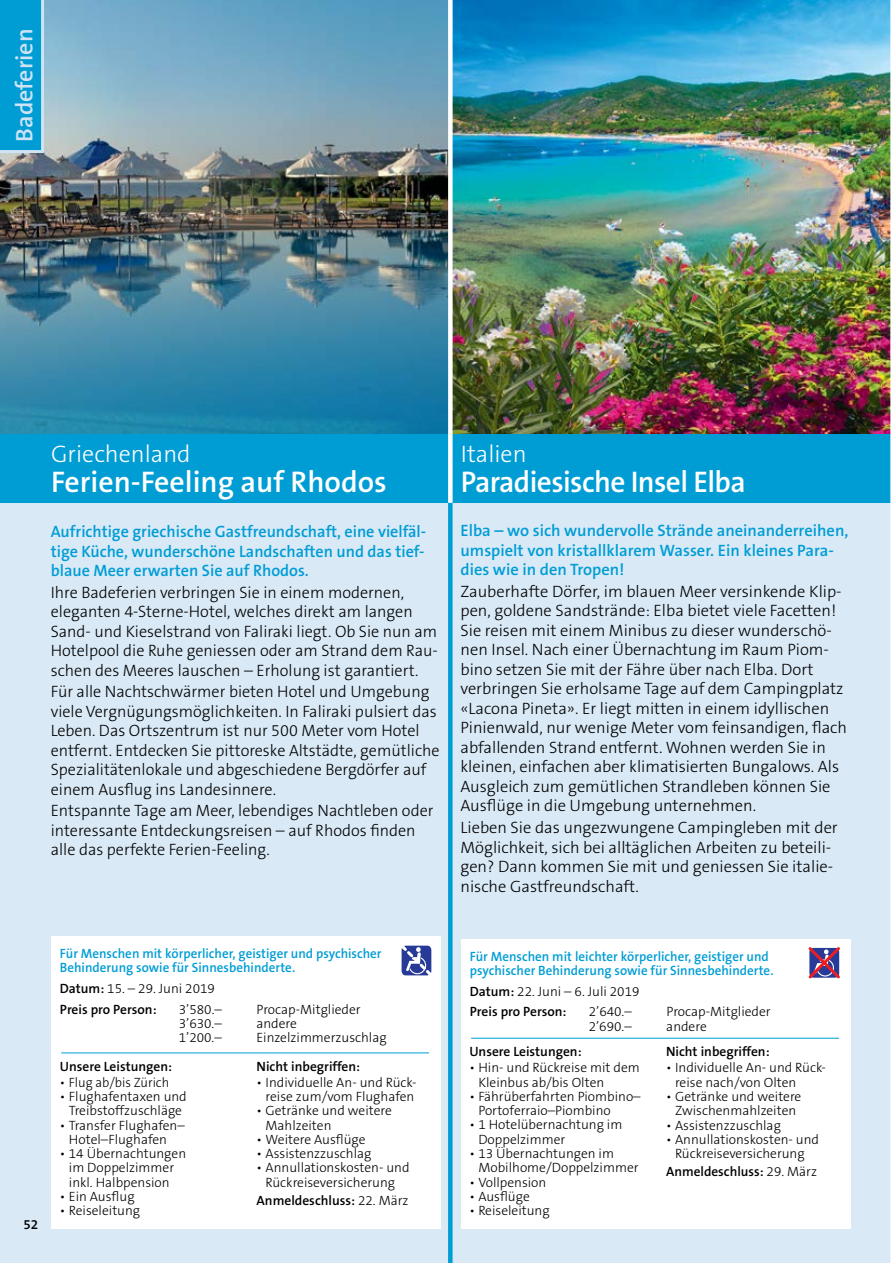
<style>
.page{position:relative;width:893px;height:1263px;background:#fff}
.page>*{position:absolute;margin:0;border:0;box-sizing:border-box;transform-origin:0 0}
.t1{font:600 30px "The Sans B6";color:#fff}
.t2{font:600 30px "The Sans B6";letter-spacing:-.02em;color:#fff}
.t3{font:300 24px "The Sans B3";color:#fff}
.t4{font:600 24px "The Sans B6";color:#cee3f4}
.t5{font:300 16.5px/19.5px "The Sans B3";color:#000}
.t6{font:600 16.5px/19.5px "The Sans B6";color:#009dd5}
.t7{font:300 13.5px/14.2px "The Sans B3";color:#000}
.t8{font:600 13.5px/14.2px "The Sans B6";color:#009dd5}
.t9{font:600 13.5px "The Sans B6";color:#000}
.t10{font:300 13.5px "The Sans B3";color:#000;scale:.96 1}
.s1{font-family:"The Sans B6";font-weight:600}
.s2{font-family:"The Sans B3";font-weight:300}
</style>
<div class="page">
<div style="left:0;top:498px;width:893px;height:765px;background:#d9e9f6"></div>
<img style="left:0;top:0;width:890px;height:435px">
<div style="left:0;top:435px;width:893px;height:68px;background:#009dd5"></div>
<div style="left:461px;top:939px;width:389px;height:290px;background:#fff"></div>
<hr style="left:471px;top:1038px;width:368px;height:1px;background:#009dd5">
<div style="left:51px;top:936px;width:389px;height:293px;background:#fff"></div>
<hr style="left:61px;top:1052px;width:368px;height:1px;background:#009dd5">
<svg style="left:808px;top:947px;width:32px;height:32px"></svg>
<svg style="left:401px;top:945px;width:31px;height:31px"></svg>
<svg style="left:0;top:0;width:44px;height:153px;background:#11a2d7"></svg>
<div style="left:448px;top:499px;width:5px;height:764px;background:#009dd5"></div>
<div style="left:448px;top:0;width:5px;height:503px;background:#fff"></div>
<hr style="left:890px;top:0;width:3px;height:1263px;background:#fff">
<h2 class="t4" style="left:12px;top:142px;width:115px;rotate:-90deg">Badeferien</h2>
<h2 class="t3" style="left:51px;top:442px;width:141px">Griechenland</h2>
<h1 class="t1" style="left:51px;top:466px;width:337px">Ferien-Feeling auf Rhodos</h1>
<p class="t6" style="left:51px;top:523px;width:377px;text-align:justify">Aufrichtige griechische Gastfreundschaft, eine vielfäl&shy;tige Küche, wunderschöne Landschaften und das tief&shy;blaue Meer erwarten Sie auf Rhodos.</p>
<p class="t5" style="left:51px;top:583px;width:389px">Ihre Badeferien verbringen Sie in einem modernen, eleganten 4-Sterne-Hotel, welches direkt am langen Sand- und Kieselstrand von Faliraki liegt. Ob Sie nun am Hotelpool die Ruhe geniessen oder am Strand dem Rau&shy;schen des Meeres lauschen – Erholung ist garantiert.</p>
<p class="t5" style="left:51px;top:683px;width:390px">Für alle Nachtschwärmer bieten Hotel und Umgebung viele Vergnügungsmöglichkeiten. In Faliraki pulsiert das Leben. Das Ortszentrum ist nur 500 Meter vom Hotel entfernt. Entdecken Sie pittoreske Altstädte, gemütliche Spezialitätenlokale und abgeschiedene Bergdörfer auf einem Ausflug ins Landesinnere.</p>
<p class="t5" style="left:51px;top:802px;width:384px">Entspannte Tage am Meer, lebendiges Nachtleben oder interessante Entdeckungsreisen – auf Rhodos finden alle das perfekte Ferien-Feeling.</p>
<h2 class="t3" style="left:461px;top:441px;width:67px">Italien</h2>
<h1 class="t2" style="left:461px;top:466px;width:286px">Paradiesische Insel Elba</h1>
<p class="t6" style="left:460px;top:522px;width:389px">Elba – wo sich wundervolle Strände aneinanderreihen, umspielt von kristallklarem Wasser. Ein kleines Para&shy;dies wie in den Tropen!</p>
<p class="t5" style="left:460px;top:582px;width:388px">Zauberhafte Dörfer, im blauen Meer versinkende Klip&shy;pen, goldene Sandstrände: Elba bietet viele Facetten!<br>Sie reisen mit einem Minibus zu dieser wunderschö&shy;nen Insel. Nach einer Übernachtung im Raum Piom&shy;bino setzen Sie mit der Fähre über nach Elba. Dort verbringen Sie erholsame Tage auf dem Campingplatz «Lacona Pineta». Er liegt mitten in einem idyllischen Pinienwald, nur wenige Meter vom feinsandigen, flach abfallenden Strand entfernt. Wohnen werden Sie in kleinen, einfachen aber klimatisierten Bungalows. Als Ausgleich zum gemütlichen Strandleben können Sie Ausflüge in die Umgebung unternehmen.</p>
<p class="t5" style="left:460px;top:819px;width:379px">Lieben Sie das ungezwungene Campingleben mit der Möglichkeit, sich bei alltäglichen Arbeiten zu beteili&shy;gen? Dann kommen Sie mit und geniessen Sie italie&shy;nische Gastfreundschaft.</p>
<p class="t9" style="left:23px;top:1217px;width:16px">52</p>
<p class="t8" style="left:60px;top:947px;width:323px">Für Menschen mit körperlicher, geistiger und psychischer<br>Behinderung sowie für Sinnesbehinderte.</p>
<p class="t7" style="left:60px;top:982px;width:157px"><span class="s1">Datum:</span> 15. – 29. Juni 2019</p>
<p class="t9" style="left:60px;top:1002px;width:98px">Preis pro Person:</p>
<p class="t7" style="left:179px;top:1003px;width:44px">3’580.–</p>
<p class="t7" style="left:256px;top:1003px;width:106px">Procap-Mitglieder</p>
<p class="t7" style="left:179px;top:1017px;width:44px">3’630.–</p>
<p class="t7" style="left:256px;top:1017px;width:42px">andere</p>
<p class="t7" style="left:179px;top:1031px;width:44px">1’200.–</p>
<p class="t7" style="left:256px;top:1031px;width:132px">Einzelzimmerzuschlag</p>
<p class="t9" style="left:60px;top:1059px;width:114px">Unsere Leistungen:</p>
<p class="t10" style="left:60px;top:1075px;width:115px">• Flug ab/bis Zürich</p>
<p class="t7" style="left:60px;top:1090px;width:128px;text-align:center">• Flughafentaxen und<br>Treibstoffzuschläge</p>
<p class="t7" style="left:69px;top:1119px;width:117px;text-indent:-9px">• Transfer Flughafen–<br>Hotel–Flughafen</p>
<p class="t7" style="left:60px;top:1147px;width:128px;text-align:center">• 14 Übernachtungen im Doppelzimmer inkl. Halbpension</p>
<p class="t7" style="left:60px;top:1190px;width:76px">• Ein Ausflug</p>
<p class="t7" style="left:60px;top:1204px;width:82px">• Reiseleitung</p>
<p class="t9" style="left:257px;top:1059px;width:105px">Nicht inbegriffen:</p>
<p class="t7" style="left:257px;top:1076px;width:161px;text-align:center">• Individuelle An- und Rück&shy;reise zum/vom Flughafen</p>
<p class="t7" style="left:266px;top:1104px;width:128px;text-indent:-9px">• Getränke und weitere<br>Mahlzeiten</p>
<p class="t7" style="left:257px;top:1133px;width:111px">• Weitere Ausflüge</p>
<p class="t7" style="left:257px;top:1147px;width:116px">• Assistenzzuschlag</p>
<p class="t7" style="left:257px;top:1161px;width:155px;text-align:center">• Annullationskosten- und<br>Rückreiseversicherung</p>
<p class="t9" style="left:257px;top:1193px;width:154px">Anmeldeschluss: <span class="s2">22. März</span></p>
<p class="t8" style="left:470px;top:950px;width:305px">Für Menschen mit leichter körperlicher, geistiger und psychischer Behinderung sowie für Sinnesbehinderte.</p>
<p class="t7" style="left:470px;top:985px;width:171px"><span class="s1">Datum:</span> 22. Juni – 6. Juli 2019</p>
<p class="t9" style="left:470px;top:1005px;width:98px">Preis pro Person:</p>
<p class="t7" style="left:589px;top:1005px;width:44px">2’640.–</p>
<p class="t7" style="left:666px;top:1005px;width:106px">Procap-Mitglieder</p>
<p class="t7" style="left:589px;top:1020px;width:44px">2’690.–</p>
<p class="t7" style="left:666px;top:1020px;width:42px">andere</p>
<p class="t9" style="left:469px;top:1044px;width:114px">Unsere Leistungen:</p>
<p class="t7" style="left:478px;top:1061px;width:163px;text-indent:-9px">• Hin- und Rückreise mit dem<br>Kleinbus ab/bis Olten</p>
<p class="t7" style="left:478px;top:1090px;width:164px;text-indent:-9px">• Fährüberfahrten Piombino–<br>Portoferraio–Piombino</p>
<p class="t7" style="left:478px;top:1118px;width:146px;text-indent:-9px">• 1 Hotelübernachtung im<br>Doppelzimmer</p>
<p class="t7" style="left:478px;top:1147px;width:162px;text-indent:-9px">• 13 Übernachtungen im<br>Mobilhome/Doppelzimmer</p>
<p class="t7" style="left:469px;top:1176px;width:79px">• Vollpension</p>
<p class="t7" style="left:469px;top:1190px;width:62px">• Ausflüge</p>
<p class="t7" style="left:469px;top:1204px;width:82px">• Reiseleitung</p>
<p class="t9" style="left:666px;top:1044px;width:105px">Nicht inbegriffen:</p>
<p class="t7" style="left:675px;top:1062px;width:152px;text-indent:-9px">• Individuelle An- und Rück&shy;reise nach/von Olten</p>
<p class="t7" style="left:666px;top:1090px;width:137px;text-align:center">• Getränke und weitere<br>Zwischenmahlzeiten</p>
<p class="t7" style="left:666px;top:1119px;width:116px">• Assistenzzuschlag</p>
<p class="t7" style="left:666px;top:1133px;width:155px;text-align:center">• Annullationskosten- und<br>Rückreiseversicherung</p>
<p class="t9" style="left:666px;top:1165px;width:153px">Anmeldeschluss: <span class="s2">29. März</span></p>
</div>
